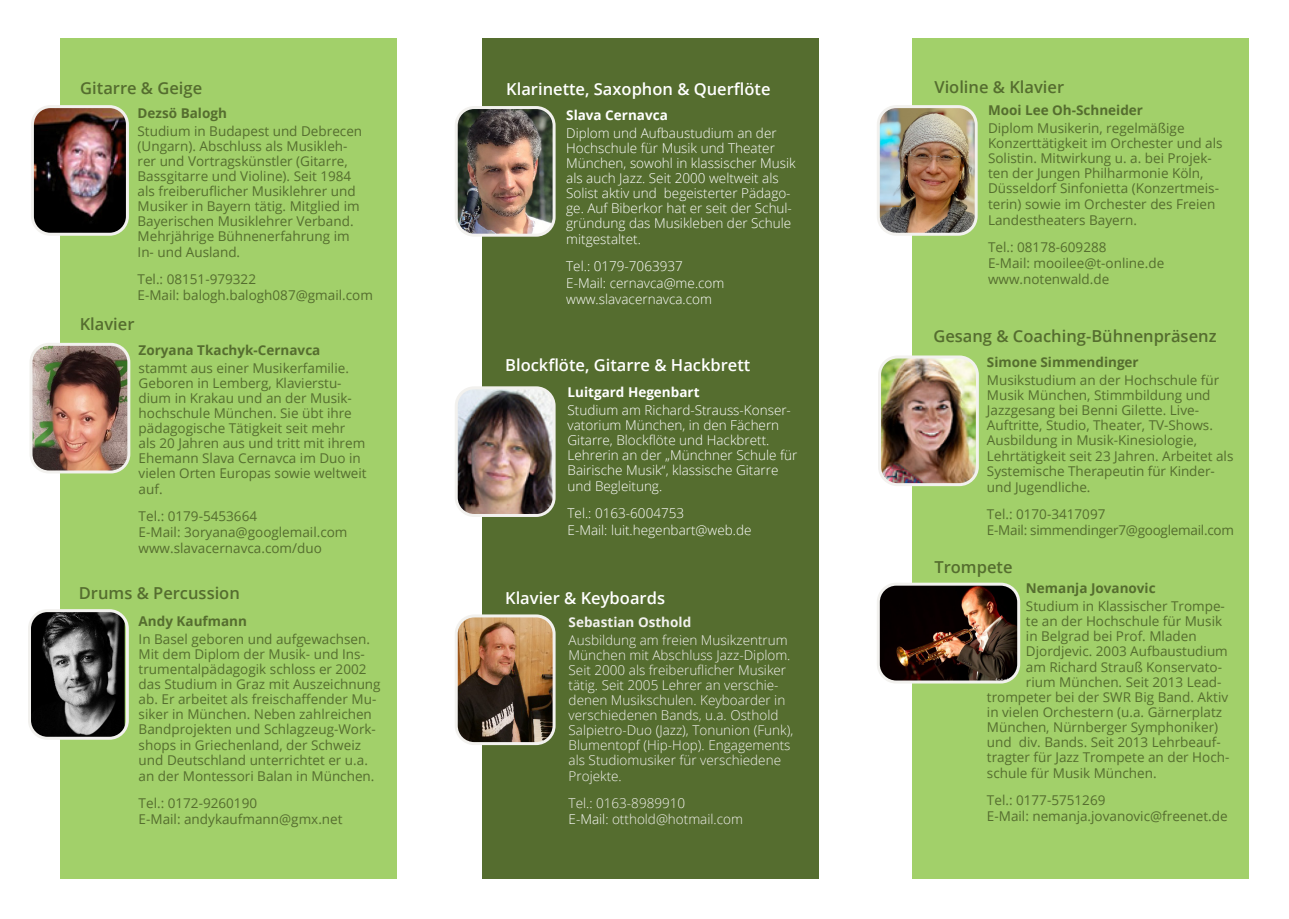
<style>
.page{position:relative;width:1289px;height:919px;background:#fff}
.page>*{position:absolute;margin:0;border:0;box-sizing:border-box;transform-origin:0 0}
.t1{font:600 16.5px "Open Sans";color:#556d2f}
.t2{font:600 16.5px "Open Sans";color:#fff}
.t3{font:13.5px/15.1px "Open Sans";color:#556d2f}
.t4{font:300 13.5px/15.1px "Open Sans";color:#fff}
.t5{font:300 13.5px/15.1px "Open Sans";color:#f2f1ee}
.t6{font:700 13.5px "Open Sans";color:#556d2f}
.t7{font:13.5px "Open Sans";letter-spacing:-.02em;color:#556d2f}
.t8{font:700 13.5px "Open Sans";color:#fff}
.t9{font:700 13.5px "Open Sans";color:#f2f1ee}
.s1{color:#fff}
</style>
<div class="page">
<div style="left:912px;top:38px;width:335px;height:840px;background:#a2d06a"></div>
<div style="left:60px;top:38px;width:336px;height:840px;background:#a2d06a"></div>
<div style="left:483px;top:38px;width:336px;height:840px;background:#556d2f"></div>
<img style="left:35px;top:109px;width:90px;height:123px">
<div style="left:31px;top:105px;width:98px;height:131px;border:3px solid #f2f1ee;border-radius:18px"></div>
<img style="left:880px;top:586px;width:138px;height:96px">
<div style="left:876px;top:582px;width:144px;height:101px;border:3px solid #f2f1ee;border-radius:18px"></div>
<img style="left:459px;top:107px;width:95px;height:126px">
<div style="left:455px;top:106px;width:100px;height:131px;border:3px solid #f2f1ee;border-radius:18px"></div>
<img style="left:880px;top:109px;width:96px;height:123px">
<div style="left:876px;top:105px;width:101px;height:131px;border:3px solid #f2f1ee;border-radius:18px"></div>
<img style="left:459px;top:618px;width:95px;height:125px">
<div style="left:455px;top:614px;width:100px;height:131px;border:3px solid #f2f1ee;border-radius:18px"></div>
<img style="left:882px;top:359px;width:95px;height:125px">
<div style="left:878px;top:355px;width:100px;height:131px;border:3px solid #f2f1ee;border-radius:18px"></div>
<img style="left:33px;top:344px;width:96px;height:128px">
<div style="left:29px;top:343px;width:101px;height:130px;border:3px solid #f2f1ee;border-radius:18px"></div>
<img style="left:32px;top:613px;width:93px;height:125px">
<div style="left:28px;top:609px;width:101px;height:130px;border:3px solid #f2f1ee;border-radius:18px"></div>
<img style="left:459px;top:390px;width:95px;height:123px">
<div style="left:455px;top:386px;width:100px;height:131px;border:3px solid #f2f1ee;border-radius:18px"></div>
<p class="t1" style="left:80px;top:76px;width:123px">Gitarre &amp; Geige</p>
<p class="t2" style="left:506px;top:77px;width:266px">Klarinette, Saxophon &amp; Querflöte</p>
<p class="t6" style="left:137px;top:103px;width:91px">Dezsö Balogh</p>
<p class="t3" style="left:137px;top:123px;width:226px">Studium in Budapest und Debrecen (Ungarn). Abschluss als Musikleh&shy;rer und Vortragskünstler (Gitarre, Bassgitarre und Violine). Seit 1984 als freiberuflicher Musiklehrer und Musiker in Bayern tätig. Mitglied im Bayerischen Musiklehrer Verband.<br>Mehrjährige Bühnenerfahrung im</p>
<p class="t3" style="left:137px;top:244px;width:104px">In- und Ausland.</p>
<p class="t3" style="left:137px;top:271px;width:120px">Tel.: 08151-979322</p>
<p class="t3" style="left:137px;top:287px;width:237px">E-Mail: balogh.balogh087@gmail.com</p>
<p class="t1" style="left:80px;top:312px;width:56px">Klavier</p>
<p class="t6" style="left:139px;top:340px;width:183px">Zoryana Tkachyk-Cernavca</p>
<p class="t3" style="left:139px;top:360px;width:230px">stammt aus einer Musikerfamilie.<br>Geboren in Lemberg, Klavierstu&shy;dium in Krakau und an der Musik&shy;hochschule München. Sie übt ihre pädagogische Tätigkeit seit mehr<br>als 20 Jahren aus und tritt mit ihrem<br>Ehemann Slava Cernavca im Duo in vielen Orten Europas sowie weltweit auf.</p>
<p class="t3" style="left:139px;top:508px;width:120px">Tel.: 0179-5453664</p>
<p class="t3" style="left:139px;top:524px;width:210px">E-Mail: 3oryana@googlemail.com</p>
<p class="t3" style="left:139px;top:540px;width:185px">www.slavacernavca.com/duo</p>
<p class="t1" style="left:79px;top:582px;width:162px">Drums &amp; Percussion</p>
<p class="t6" style="left:139px;top:612px;width:110px">Andy Kaufmann</p>
<p class="t3" style="left:139px;top:631px;width:243px">In Basel geboren und aufgewachsen.<br>Mit dem Diplom der Musik- und Ins&shy;trumentalpädagogik schloss er 2002 das Studium in Graz mit Auszeichnung ab. Er arbeitet als freischaffender Mu&shy;siker in München. Neben zahlreichen Bandprojekten und Schlagzeug-Work&shy;shops in Griechenland, der Schweiz und Deutschland unterrichtet er u.a. an der Montessori Balan in München.</p>
<p class="t3" style="left:139px;top:794px;width:120px">Tel.: 0172-9260190</p>
<p class="t3" style="left:139px;top:811px;width:205px">E-Mail: andykaufmann@gmx.net</p>
<p class="t8" style="left:566px;top:105px;width:103px">Slava Cernavca</p>
<p class="t4" style="left:566px;top:125px;width:231px">Diplom und Aufbaustudium an der Hochschule für Musik und Theater München, sowohl in klassischer Musik als auch Jazz. Seit 2000 weltweit als Solist aktiv und begeisterter Pädago&shy;ge. Auf Biberkor hat er seit der Schul&shy;gründung das Musikleben der Schule mitgestaltet.</p>
<p class="t4" style="left:566px;top:258px;width:118px">Tel.: 0179-7063937</p>
<p class="t4" style="left:566px;top:274px;width:160px">E-Mail: cernavca@me.com</p>
<p class="t4" style="left:566px;top:291px;width:147px">www.slavacernavca.com</p>
<p class="t2" style="left:505px;top:354px;width:247px">Blockflöte, Gitarre &amp; Hackbrett</p>
<p class="t8" style="left:567px;top:382px;width:133px">Luitgard Hegenbart</p>
<p class="t4" style="left:567px;top:402px;width:231px">Studium am Richard-Strauss-Konser&shy;vatorium München, in den Fächern Gitarre, Blockflöte und Hackbrett.<br>Lehrerin an der „Münchner Schule für Bairische Musik“, klassische Gitarre und Begleitung.</p>
<p class="t4" style="left:567px;top:505px;width:118px">Tel.: 0163-6004753</p>
<p class="t4" style="left:567px;top:521px;width:185px">E-Mail: luit.hegenbart@web.de</p>
<p class="t2" style="left:505px;top:586px;width:161px">Klavier &amp; Keyboards</p>
<p class="t9" style="left:568px;top:612px;width:124px">Sebastian Osthold</p>
<p class="t5" style="left:568px;top:631px;width:226px">Ausbildung am freien Musikzentrum München mit Abschluss Jazz-Diplom.<br>Seit 2000 als freiberuflicher Musiker tätig. Seit 2005 Lehrer an verschie&shy;denen Musikschulen. Keyboarder in verschiedenen Bands, u.a. Osthold Salpietro-Duo (Jazz), Tonunion (Funk), Blumentopf (Hip-Hop). Engagements als Studiomusiker für verschiedene Projekte.</p>
<p class="t5" style="left:568px;top:795px;width:118px">Tel.: 0163-8989910</p>
<p class="t5" style="left:568px;top:811px;width:176px"><span class="s1">E-Mail</span>: otthold@hotmail.com</p>
<p class="t1" style="left:934px;top:76px;width:131px">Violine &amp; Klavier</p>
<p class="t6" style="left:988px;top:101px;width:156px">Mooi Lee Oh-Schneider</p>
<p class="t3" style="left:988px;top:121px;width:236px">Diplom Musikerin, regelmäßige Konzerttätigkeit im Orchester und als Solistin. Mitwirkung u. a. bei Projek&shy;ten der Jungen Philharmonie Köln, Düsseldorf Sinfonietta (Konzertmeis&shy;terin) sowie im Orchester des Freien Landestheaters Bayern.</p>
<p class="t3" style="left:988px;top:239px;width:120px">Tel.: 08178-609288</p>
<p class="t3" style="left:988px;top:255px;width:178px">E-Mail: mooilee@t-online.de</p>
<p class="t3" style="left:988px;top:271px;width:123px">www.notenwald.de</p>
<p class="t1" style="left:933px;top:324px;width:285px">Gesang &amp; Coaching-Bühnenpräsenz</p>
<p class="t6" style="left:986px;top:353px;width:153px">Simone Simmendinger</p>
<p class="t3" style="left:986px;top:372px;width:248px">Musikstudium an der Hochschule für Musik München, Stimmbildung und Jazzgesang bei Benni Gilette. Live-Auftritte, Studio, Theater, TV-Shows.<br>Ausbildung in Musik-Kinesiologie, Lehrtätigkeit seit 23 Jahren. Arbeitet als Systemische Therapeutin für Kinder&shy;und Jugendliche.</p>
<p class="t3" style="left:986px;top:506px;width:120px">Tel.: 0170-3417097</p>
<p class="t7" style="left:986px;top:520px;width:248px">E-Mail: simmendinger7@googlemail.com</p>
<p class="t1" style="left:934px;top:555px;width:80px">Trompete</p>
<p class="t6" style="left:1025px;top:579px;width:131px">Nemanja Jovanovic</p>
<p class="t3" style="left:1025px;top:598px;width:200px">Studium in Klassischer Trompe-</p>
<p class="t3" style="left:1025px;top:613px;width:198px">te an der Hochschule für Musik</p>
<p class="t3" style="left:1025px;top:628px;width:172px">in Belgrad bei Prof. Mladen</p>
<p class="t3" style="left:1025px;top:643px;width:203px">Djordjevic. 2003 Aufbaustudium</p>
<p class="t3" style="left:1025px;top:658px;width:198px">am Richard Strauß Konservato-</p>
<p class="t3" style="left:1025px;top:673px;width:197px">rium München. Seit 2013 Lead-</p>
<p class="t3" style="left:986px;top:688px;width:243px">trompeter bei der SWR Big Band. Aktiv</p>
<p class="t3" style="left:986px;top:703px;width:237px">in vielen Orchestern (u.a. Gärnerplatz</p>
<p class="t3" style="left:986px;top:718px;width:233px">München, Nürnberger Symphoniker)</p>
<p class="t3" style="left:986px;top:733px;width:235px">und div. Bands. Seit 2013 Lehrbeauf-</p>
<p class="t3" style="left:986px;top:748px;width:244px">tragter für Jazz Trompete an der Hoch-</p>
<p class="t3" style="left:986px;top:764px;width:171px">schule für Musik München.</p>
<p class="t3" style="left:986px;top:791px;width:120px">Tel.: 0177-5751269</p>
<p class="t3" style="left:986px;top:808px;width:242px">E-Mail: nemanja.jovanovic@freenet.de</p>
</div>
